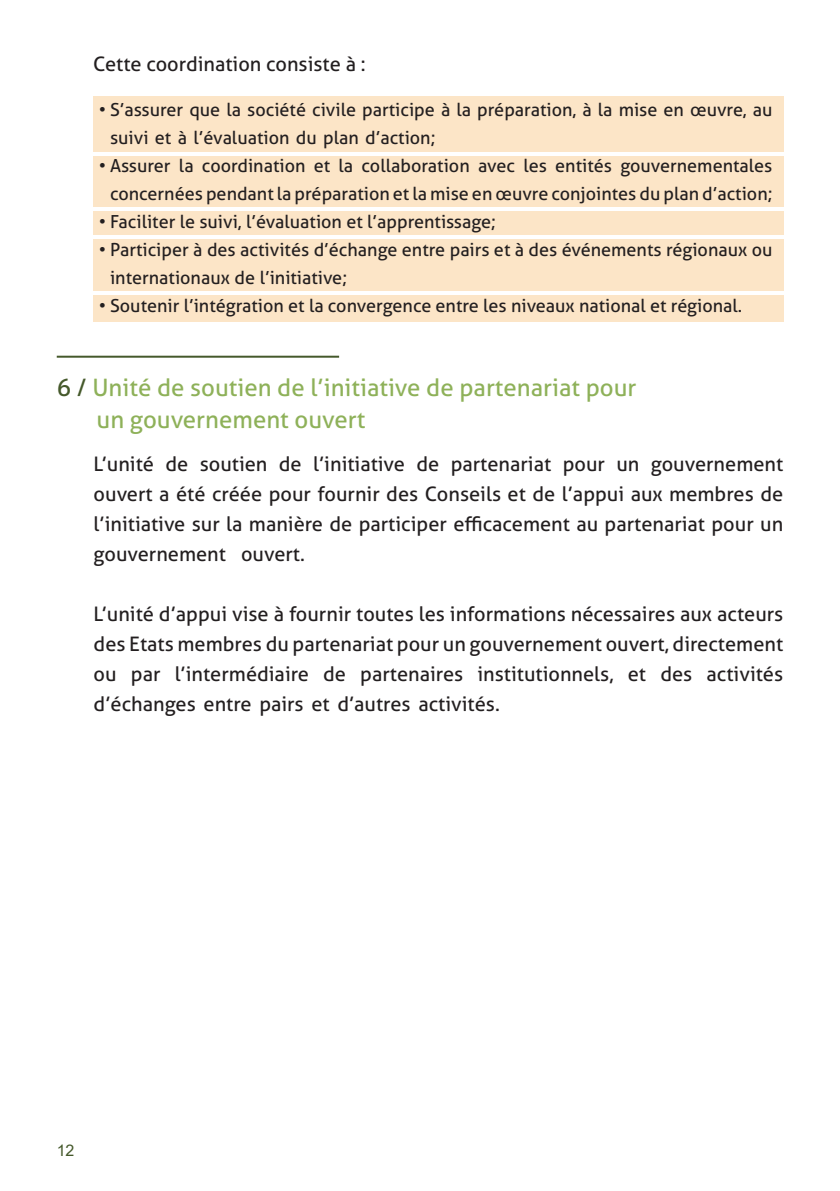
<style>
.page{position:relative;width:840px;height:1191px;background:#fff}
.page>*{position:absolute;margin:0;border:0;box-sizing:border-box;transform-origin:0 0}
.t1{font:24px "Aller";color:#8eb159}
.t2{font:20px/30px "Aller";color:#231f20;text-align:justify}
.t3{font:18px/28px "Aller";color:#231f20}
.t4{font:16px "Arial";color:#45592b}
.s1{color:#45592b}
</style>
<div class="page">
<div style="left:93px;top:96px;width:689px;height:56px;background:#fce5c7"></div>
<div style="left:93px;top:156px;width:689px;height:51px;background:#fce5c7"></div>
<div style="left:93px;top:211px;width:689px;height:24px;background:#fce5c7"></div>
<div style="left:93px;top:239px;width:689px;height:52px;background:#fce5c7"></div>
<div style="left:93px;top:296px;width:689px;height:26px;background:#fce5c7"></div>
<hr style="left:57px;top:356px;width:282px;height:2px;background:#45592b">
<p class="t2" style="left:93px;top:49px;width:274px">Cette coordination consiste à :</p>
<p class="t3" style="left:110px;top:96px;width:663px;text-indent:-11px">• S’assurer que la société civile participe à la préparation, à la mise en œuvre, au suivi et à l’évaluation du plan d’action;</p>
<p class="t3" style="left:99px;top:152px;width:674px;text-align:right">• Assurer la coordination et la collaboration avec les entités gouvernementales concernées pendant la préparation et la mise en œuvre conjointes du plan d’action;</p>
<p class="t3" style="left:99px;top:208px;width:398px">• Faciliter le suivi, l’évaluation et l’apprentissage;</p>
<p class="t3" style="left:110px;top:236px;width:663px;text-indent:-11px">• Participer à des activités d’échange entre pairs et à des événements régionaux ou internationaux de l’initiative;</p>
<p class="t3" style="left:99px;top:292px;width:644px">• Soutenir l’intégration et la convergence entre les niveaux national et régional.</p>
<p class="t1" style="left:57px;top:373px;width:581px"><span class="s1">6 /</span> Unité de soutien de l’initiative de partenariat pour</p>
<p class="t1" style="left:97px;top:405px;width:270px">un gouvernement ouvert</p>
<p class="t2" style="left:94px;top:449px;width:690px">L’unité de soutien de l’initiative de partenariat pour un gouvernement ouvert a été créée pour fournir des Conseils et de l’appui aux membres de l’initiative sur la manière de participer efficacement au partenariat pour un gouvernement ouvert.</p>
<p class="t2" style="left:94px;top:599px;width:690px">L’unité d’appui vise à fournir toutes les informations nécessaires aux acteurs des Etats membres du partenariat pour un gouvernement ouvert, directement ou par l’intermédiaire de partenaires institutionnels, et des activités d’échanges entre pairs et d’autres activités.</p>
<p class="t4" style="left:57px;top:1139px;width:19px">12</p>
</div>
